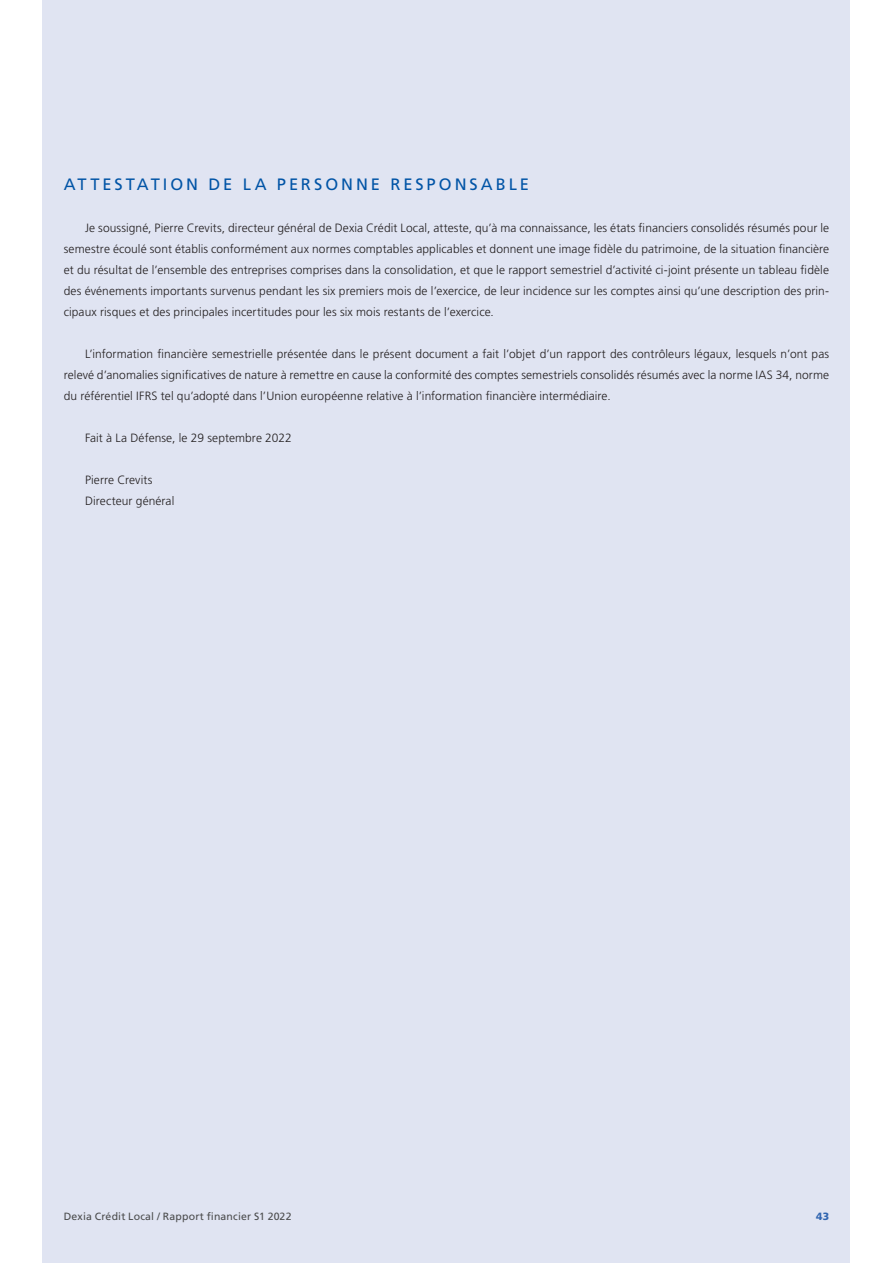
<style>
.page{position:relative;width:893px;height:1263px;background:#fff}
.page>*{position:absolute;margin:0;border:0;box-sizing:border-box;transform-origin:0 0}
.t1{font:16.5px "Frutiger LT Std";letter-spacing:.18em;color:#0154a6}
.t2{font:300 12px/21px "Frutiger LT Std";letter-spacing:.005em;color:#231f20;text-align:justify}
.t3{font:10.5px "Frutiger LT Std";letter-spacing:.015em;color:#4b4c4d}
.t4{font:900 10.5px "Frutiger LT Std";color:#3165b0}
</style>
<div class="page">
<div style="left:43px;top:0;width:807px;height:1263px;background:#e0e4f2"></div>
<h1 class="t1" style="left:64px;top:175px;width:467px">ATTESTATION DE LA PERSONNE RESPONSABLE</h1>
<p class="t2" style="left:64px;top:217px;width:767px;text-indent:21px">Je soussigné, Pierre Crevits, directeur général de Dexia Crédit Local, atteste, qu’à ma connaissance, les états financiers consolidés résumés pour le semestre écoulé sont établis conformément aux normes comptables applicables et donnent une image fidèle du patrimoine, de la situation financière et du résultat de l’ensemble des entreprises comprises dans la consolidation, et que le rapport semestriel d’activité ci-joint présente un tableau fidèle des événements importants survenus pendant les six premiers mois de l’exercice, de leur incidence sur les comptes ainsi qu’une description des prin&shy;cipaux risques et des principales incertitudes pour les six mois restants de l’exercice.</p>
<p class="t2" style="left:64px;top:343px;width:767px;text-indent:21px">L’information financière semestrielle présentée dans le présent document a fait l’objet d’un rapport des contrôleurs légaux, lesquels n’ont pas relevé d’anomalies significatives de nature à remettre en cause la conformité des comptes semestriels consolidés résumés avec la norme IAS 34, norme du référentiel IFRS tel qu’adopté dans l’Union européenne relative à l’information financière intermédiaire.</p>
<p class="t2" style="left:85px;top:427px;width:208px">Fait à La Défense, le 29 septembre 2022</p>
<p class="t2" style="left:85px;top:469px;width:91px">Pierre Crevits<br>Directeur général</p>
<p class="t3" style="left:64px;top:1210px;width:229px">Dexia Crédit Local / Rapport financier S1 2022</p>
<p class="t4" style="left:816px;top:1210px;width:15px">43</p>
</div>
